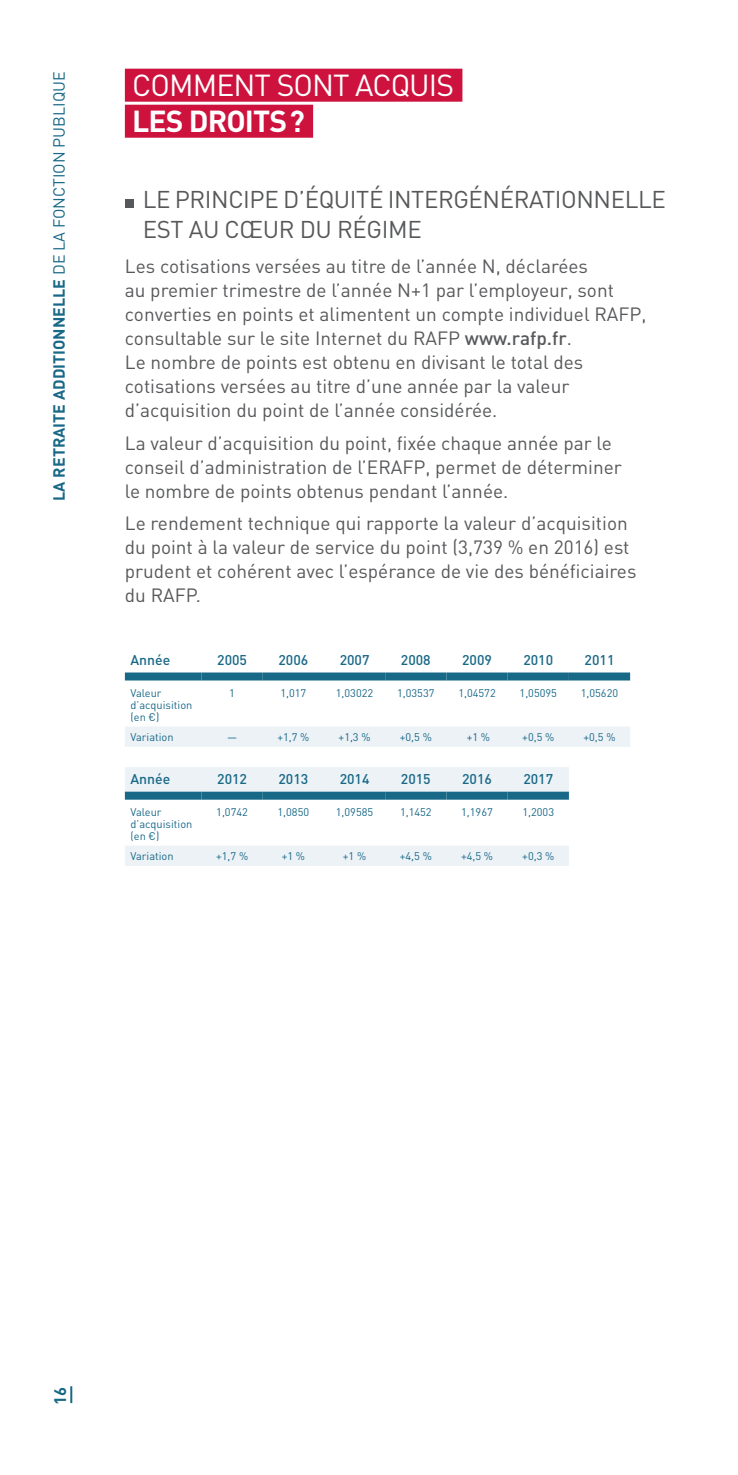
<style>
.page{position:relative;width:738px;height:1475px;background:#fff}
.page>*{position:absolute;margin:0;border:0;box-sizing:border-box;transform-origin:0 0}
.t1{font:30px "DIN";letter-spacing:-.03em;color:#fff}
.t2{font:700 30px "DIN";letter-spacing:-.03em;color:#fff}
.t3{font:24px/30px "DIN";letter-spacing:-.015em;color:#57585a}
.t4{font:19px/24px "DIN";color:#57585a}
.t5{font:700 16.4px "DIN";color:#186887}
.t6{font:700 16px "DIN";color:#186887}
.t7{font:500 14px "DIN";color:#186887}
.t8{font:11px/12px "DIN";color:#186887}
.s1{font-weight:400}
.s2{font-weight:500}
</style>
<div class="page">
<svg style="left:70px;top:1386px;width:3px;height:16px"></svg>
<div style="left:125px;top:69px;width:337px;height:33px;background:#cd123d"></div>
<div style="left:125px;top:105px;width:188px;height:33px;background:#cd123d"></div>
<div style="left:125px;top:199px;width:9px;height:9px;background:#57585a"></div>
<svg style="left:125px;top:727px;width:504px;height:138px"></svg>
<div style="left:125px;top:672px;width:76px;height:8px;background:#186887"></div>
<div style="left:201px;top:672px;width:61px;height:8px;background:#186887"></div>
<div style="left:262px;top:672px;width:62px;height:8px;background:#186887"></div>
<div style="left:324px;top:672px;width:61px;height:8px;background:#186887"></div>
<div style="left:385px;top:672px;width:61px;height:8px;background:#186887"></div>
<div style="left:446px;top:672px;width:61px;height:8px;background:#186887"></div>
<div style="left:507px;top:672px;width:61px;height:8px;background:#186887"></div>
<div style="left:568px;top:672px;width:61px;height:8px;background:#186887"></div>
<div style="left:125px;top:791px;width:76px;height:8px;background:#186887"></div>
<div style="left:201px;top:791px;width:61px;height:8px;background:#186887"></div>
<div style="left:262px;top:791px;width:62px;height:8px;background:#186887"></div>
<div style="left:324px;top:791px;width:61px;height:8px;background:#186887"></div>
<div style="left:385px;top:791px;width:61px;height:8px;background:#186887"></div>
<div style="left:446px;top:791px;width:61px;height:8px;background:#186887"></div>
<div style="left:507px;top:791px;width:61px;height:8px;background:#186887"></div>
<p class="t6" style="left:49px;top:500px;width:431px;rotate:-90deg">LA RETRAITE ADDITIONNELLE <span class="s1">DE LA FONCTION PUBLIQUE</span></p>
<h1 class="t1" style="left:132px;top:67px;width:323px">COMMENT SONT ACQUIS</h1>
<h1 class="t2" style="left:132px;top:102px;width:174px">LES DROITS?</h1>
<p class="t3" style="left:143px;top:184px;width:524px">LE PRINCIPE D’ÉQUITÉ INTERGÉNÉRATIONNELLE<br>EST AU CŒUR DU RÉGIME</p>
<p class="t4" style="left:125px;top:254px;width:522px">Les cotisations versées au titre de l’année N, déclarées<br>au premier trimestre de l’année N+1 par l’employeur, sont converties en points et alimentent un compte individuel RAFP, consultable sur le site Internet du RAFP <span class="s2">www.rafp.fr</span>.<br>Le nombre de points est obtenu en divisant le total des cotisations versées au titre d’une année par la valeur d’acquisition du point de l’année considérée.</p>
<p class="t4" style="left:125px;top:430px;width:498px">La valeur d’acquisition du point, fixée chaque année par le conseil d’administration de l’ERAFP, permet de déterminer le nombre de points obtenus pendant l’année.</p>
<p class="t4" style="left:125px;top:511px;width:512px">Le rendement technique qui rapporte la valeur d’acquisition du point à la valeur de service du point (3,739 % en 2016) est prudent et cohérent avec l’espérance de vie des bénéficiaires du RAFP.</p>
<p class="t7" style="left:130px;top:651px;width:41px">Année</p>
<p class="t7" style="left:217px;top:651px;width:31px">2005</p>
<p class="t7" style="left:278px;top:651px;width:31px">2006</p>
<p class="t7" style="left:339px;top:651px;width:31px">2007</p>
<p class="t7" style="left:400px;top:651px;width:31px">2008</p>
<p class="t7" style="left:462px;top:651px;width:31px">2009</p>
<p class="t7" style="left:523px;top:651px;width:31px">2010</p>
<p class="t7" style="left:584px;top:651px;width:31px">2011</p>
<p class="t8" style="left:130px;top:686px;width:63px">Valeur d’acquisition (en €)</p>
<p class="t8" style="left:229px;top:686px;width:7px">1</p>
<p class="t8" style="left:280px;top:686px;width:27px">1,017</p>
<p class="t8" style="left:335px;top:686px;width:39px">1,03022</p>
<p class="t8" style="left:397px;top:686px;width:39px">1,03537</p>
<p class="t8" style="left:458px;top:686px;width:39px">1,04572</p>
<p class="t8" style="left:519px;top:686px;width:39px">1,05095</p>
<p class="t8" style="left:580px;top:686px;width:39px">1,05620</p>
<p class="t8" style="left:130px;top:730px;width:44px">Variation</p>
<p class="t8" style="left:227px;top:730px;width:12px">—</p>
<p class="t8" style="left:277px;top:730px;width:34px">+1,7 %</p>
<p class="t8" style="left:338px;top:730px;width:34px">+1,3 %</p>
<p class="t8" style="left:399px;top:730px;width:34px">+0,5 %</p>
<p class="t8" style="left:466px;top:730px;width:25px">+1 %</p>
<p class="t8" style="left:522px;top:730px;width:34px">+0,5 %</p>
<p class="t8" style="left:583px;top:730px;width:34px">+0,5 %</p>
<p class="t7" style="left:130px;top:770px;width:41px">Année</p>
<p class="t7" style="left:217px;top:770px;width:31px">2012</p>
<p class="t7" style="left:278px;top:770px;width:31px">2013</p>
<p class="t7" style="left:339px;top:770px;width:31px">2014</p>
<p class="t7" style="left:400px;top:770px;width:31px">2015</p>
<p class="t7" style="left:462px;top:770px;width:31px">2016</p>
<p class="t7" style="left:523px;top:770px;width:31px">2017</p>
<p class="t8" style="left:130px;top:805px;width:63px">Valeur d’acquisition (en €)</p>
<p class="t8" style="left:216px;top:805px;width:33px">1,0742</p>
<p class="t8" style="left:277px;top:805px;width:33px">1,0850</p>
<p class="t8" style="left:335px;top:805px;width:39px">1,09585</p>
<p class="t8" style="left:399px;top:805px;width:33px">1,1452</p>
<p class="t8" style="left:461px;top:805px;width:33px">1,1967</p>
<p class="t8" style="left:522px;top:805px;width:33px">1,2003</p>
<p class="t8" style="left:130px;top:850px;width:44px">Variation</p>
<p class="t8" style="left:216px;top:850px;width:34px">+1,7 %</p>
<p class="t8" style="left:281px;top:850px;width:25px">+1 %</p>
<p class="t8" style="left:342px;top:850px;width:25px">+1 %</p>
<p class="t8" style="left:399px;top:850px;width:34px">+4,5 %</p>
<p class="t8" style="left:460px;top:850px;width:34px">+4,5 %</p>
<p class="t8" style="left:522px;top:850px;width:34px">+0,3 %</p>
<p class="t5" style="left:49px;top:1404px;width:19px;rotate:-90deg">16</p>
</div>
